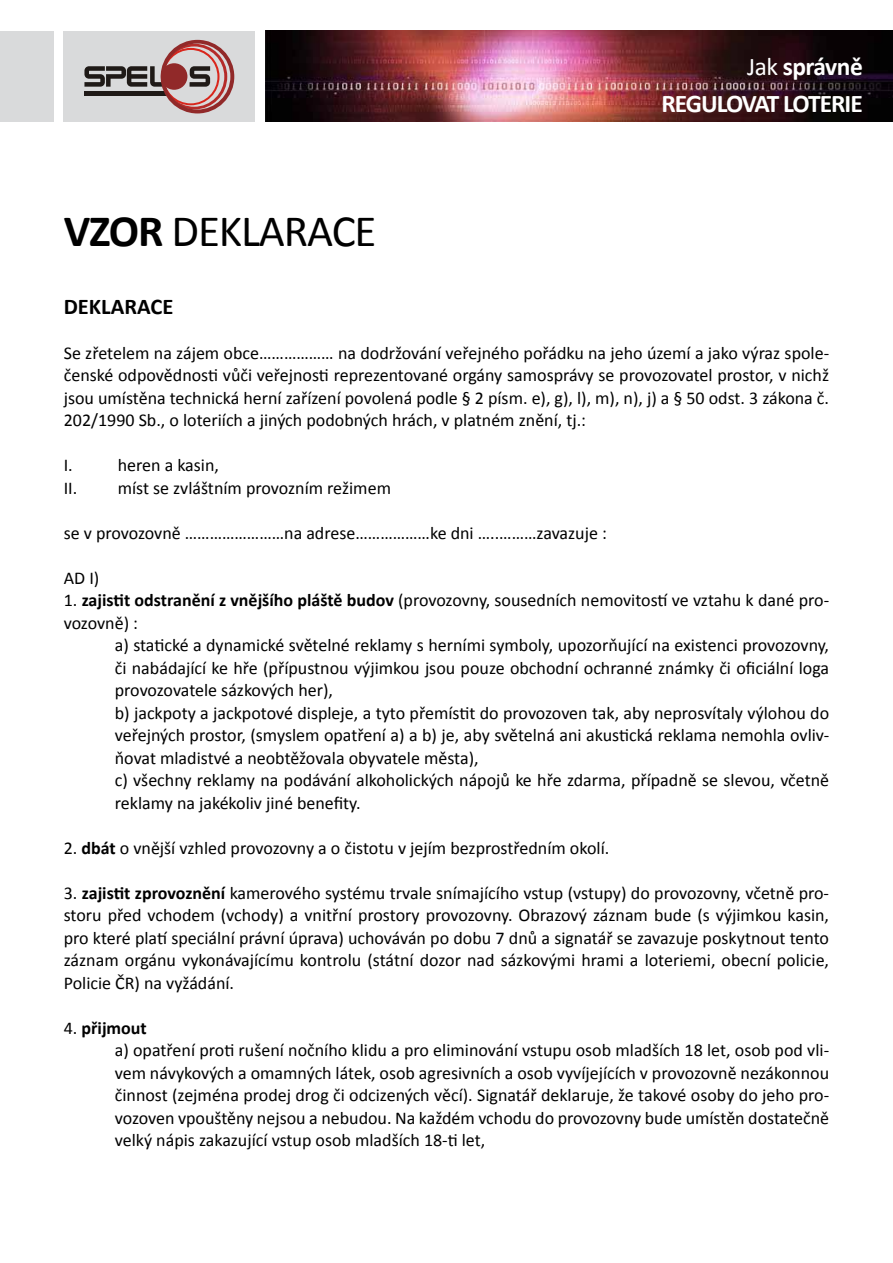
<style>
.page{position:relative;width:893px;height:1263px;background:#fff}
.page>*{position:absolute;margin:0;border:0;box-sizing:border-box;transform-origin:0 0}
.t1{font:45px "Calibri";letter-spacing:-.025em;color:#000}
.t2{font:700 25.5px/37.5px "Calibri";letter-spacing:-.04em;color:#fff;text-align:right}
.t3{font:700 22.5px "Calibri";color:#000}
.t4{font:18px/22.5px "Calibri";color:#000}
.s1{font-weight:700}
.s2{font-weight:400}
</style>
<div class="page">
<div style="left:64px;top:31px;width:191px;height:90px;background:#d9dadb"></div>
<div style="left:0;top:31px;width:53px;height:90px;background:#d9dadb"></div>
<svg style="left:84px;top:40px;width:150px;height:73px"></svg>
<img style="left:266px;top:31px;width:627px;height:90px">
<h1 class="t1" style="left:64px;top:204px;width:314px"><span class="s1">VZOR</span> DEKLARACE</h1>
<h2 class="t2" style="left:661px;top:46px;width:203px"><span class="s2">Jak</span> správně<br>REGULOVAT LOTERIE</h2>
<p class="t3" style="left:64px;top:292px;width:111px">DEKLARACE</p>
<p class="t4" style="left:64px;top:341px;width:767px;text-align:justify">Se zřetelem na zájem obce……………… na dodržování veřejného pořádku na jeho území a jako výraz spole&shy;čenské odpovědnosti vůči veřejnosti reprezentované orgány samosprávy se provozovatel prostor, v nichž jsou umístěna technická herní zařízení povolená podle § 2 písm. e), g), l), m), n), j) a § 50 odst. 3 zákona č.<br>202/1990 Sb., o loteriích a jiných podobných hrách, v platném znění, tj.:</p>
<p class="t4" style="left:64px;top:453px;width:11px">I.</p>
<p class="t4" style="left:64px;top:453px;width:329px;text-indent:54px">heren a kasin,<br>II. míst se zvláštním provozním režimem</p>
<p class="t4" style="left:64px;top:521px;width:545px">se v provozovně ……………………na adrese………………ke dni …..………zavazuje :</p>
<p class="t4" style="left:64px;top:566px;width:37px">AD I)</p>
<p class="t4" style="left:64px;top:588px;width:767px">1. <span class="s1">zajistit odstranění z vnějšího pláště budov</span> (provozovny, sousedních nemovitostí ve vztahu k dané pro&shy;vozovně) :</p>
<p class="t4" style="left:115px;top:633px;width:716px">a) statické a dynamické světelné reklamy s herními symboly, upozorňující na existenci provozovny, či nabádající ke hře (přípustnou výjimkou jsou pouze obchodní ochranné známky či oficiální loga provozovatele sázkových her),<br>b) jackpoty a jackpotové displeje, a tyto přemístit do provozoven tak, aby neprosvítaly výlohou do veřejných prostor, (smyslem opatření a) a b) je, aby světelná ani akustická reklama nemohla ovliv&shy;ňovat mladistvé a neobtěžovala obyvatele města),<br>c) všechny reklamy na podávání alkoholických nápojů ke hře zdarma, případně se slevou, včetně reklamy na jakékoliv jiné benefity.</p>
<p class="t4" style="left:64px;top:836px;width:547px">2. <span class="s1">dbát</span> o vnější vzhled provozovny a o čistotu v jejím bezprostředním okolí.</p>
<p class="t4" style="left:64px;top:881px;width:767px;text-align:justify">3. <span class="s1">zajistit zprovoznění</span> kamerového systému trvale snímajícího vstup (vstupy) do provozovny, včetně pro&shy;storu před vchodem (vchody) a vnitřní prostory provozovny. Obrazový záznam bude (s výjimkou kasin, pro které platí speciální právní úprava) uchováván po dobu 7 dnů a signatář se zavazuje poskytnout tento záznam orgánu vykonávajícímu kontrolu (státní dozor nad sázkovými hrami a loteriemi, obecní policie, Policie ČR) na vyžádání.</p>
<p class="t4" style="left:115px;top:1016px;width:716px;text-indent:-51px">4. <span class="s1">přijmout<br></span>a) opatření proti rušení nočního klidu a pro eliminování vstupu osob mladších 18 let, osob pod vli&shy;vem návykových a omamných látek, osob agresivních a osob vyvíjejících v provozovně nezákonnou činnost (zejména prodej drog či odcizených věcí). Signatář deklaruje, že takové osoby do jeho pro&shy;vozoven vpouštěny nejsou a nebudou. Na každém vchodu do provozovny bude umístěn dostatečně velký nápis zakazující vstup osob mladších 18-ti let,</p>
</div>
